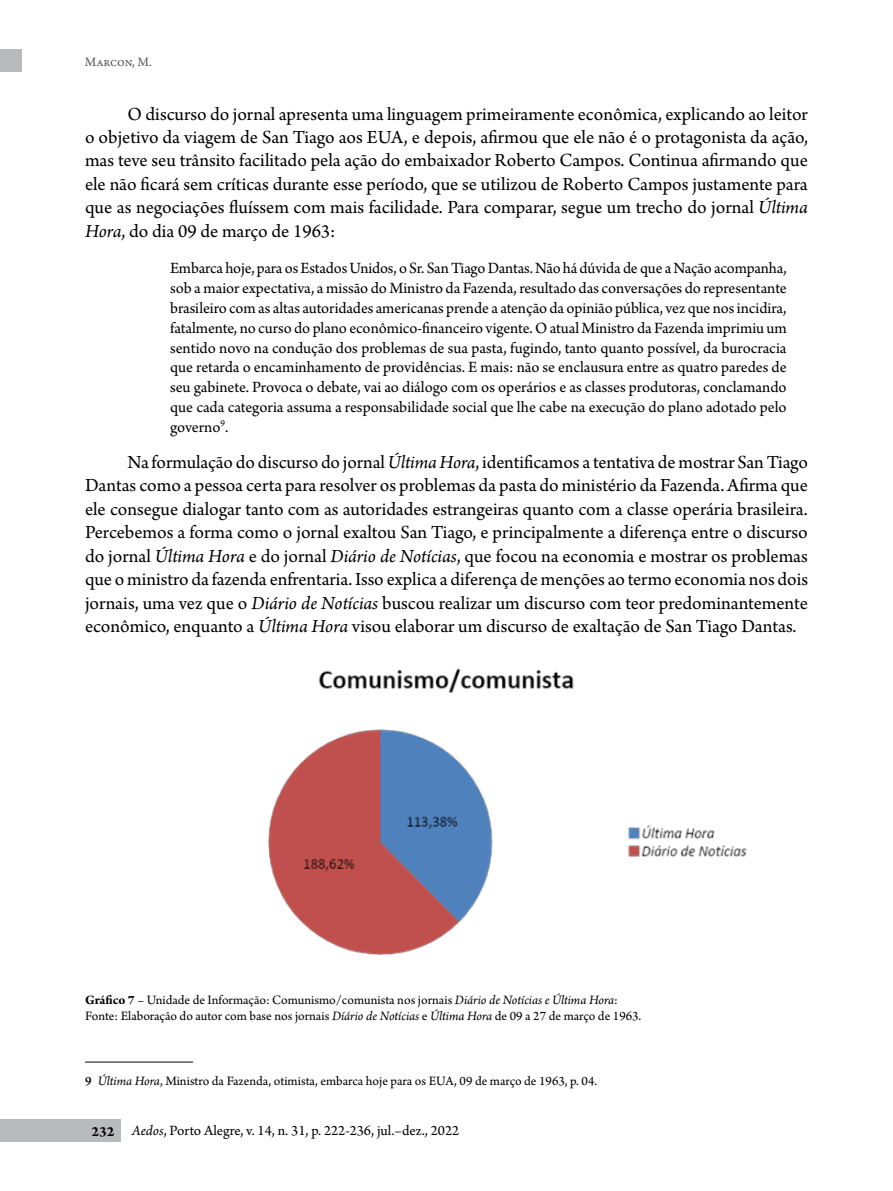
<style>
.page{position:relative;width:893px;height:1191px;background:#fff}
.page>*{position:absolute;margin:0;border:0;box-sizing:border-box;transform-origin:0 0}
.t1{font:19.5px/23.4px "Arno Pro";color:#000;text-align:justify}
.t2{font:16.5px/19.8px "Arno Pro";color:#000;text-align:justify}
.t3{font:15px "Arno Pro";color:#000}
.t4{font:13.5px/16.2px "Arno Pro";color:#000}
.t5{font:13.5px "Arno Pro";letter-spacing:-.005em;color:#58595b}
.s1{font-style:italic}
.s2{font-weight:700}
.s3{font-family:"Arno Pro Smbd Subhead"}
</style>
<div class="page">
<div style="left:0;top:1119px;width:121px;height:23px;background:#b8babc"></div>
<div style="left:0;top:49px;width:22px;height:23px;background:#b8babc"></div>
<hr style="left:85px;top:1061px;width:108px;height:1px;background:#000">
<img style="left:268px;top:668px;width:479px;height:287px">
<p class="t5" style="left:85px;top:54px;width:69px">Marcon, M.</p>
<p class="t1" style="left:85px;top:103px;width:724px;text-indent:43px">O discurso do jornal apresenta uma linguagem primeiramente econômica, explicando ao leitor o objetivo da viagem de San Tiago aos EUA, e depois, afirmou que ele não é o protagonista da ação, mas teve seu trânsito facilitado pela ação do embaixador Roberto Campos. Continua afirmando que ele não ficará sem críticas durante esse período, que se utilizou de Roberto Campos justamente para que as negociações fluíssem com mais facilidade. Para comparar, segue um trecho do jornal <span class="s1">Última Hora</span>, do dia 09 de março de 1963:</p>
<p class="t2" style="left:170px;top:259px;width:618px">Embarca hoje, para os Estados Unidos, o Sr. San Tiago Dantas. Não há dúvida de que a Nação acompanha, sob a maior expectativa, a missão do Ministro da Fazenda, resultado das conversações do representante brasileiro com as altas autoridades americanas prende a atenção da opinião pública, vez que nos incidira, fatalmente, no curso do plano econômico-financeiro vigente. O atual Ministro da Fazenda imprimiu um sentido novo na condução dos problemas de sua pasta, fugindo, tanto quanto possível, da burocracia que retarda o encaminhamento de providências. E mais: não se enclausura entre as quatro paredes de seu gabinete. Provoca o debate, vai ao diálogo com os operários e as classes produtoras, conclamando que cada categoria assuma a responsabilidade social que lhe cabe na execução do plano adotado pelo governo<sup>9</sup>.</p>
<p class="t1" style="left:85px;top:451px;width:725px;text-indent:43px">Na formulação do discurso do jornal <span class="s1">Última Hora</span>, identificamos a tentativa de mostrar San Tiago Dantas como a pessoa certa para resolver os problemas da pasta do ministério da Fazenda. Afirma que ele consegue dialogar tanto com as autoridades estrangeiras quanto com a classe operária brasileira.<br>Percebemos a forma como o jornal exaltou San Tiago, e principalmente a diferença entre o discurso do jornal <span class="s1">Última Hora</span> e do jornal <span class="s1">Diário de Notícias</span>, que focou na economia e mostrar os problemas que o ministro da fazenda enfrentaria. Isso explica a diferença de menções ao termo economia nos dois jornais, uma vez que o <span class="s1">Diário de Notícias</span> buscou realizar um discurso com teor predominantemente econômico, enquanto a <span class="s1">Última Hora</span> visou elaborar um discurso de exaltação de San Tiago Dantas.</p>
<p class="t4" style="left:85px;top:992px;width:558px"><span class="s2">Gráfico 7</span> – Unidade de Informação: Comunismo/comunista nos jornais <span class="s1">Diário de Notícias e Última Hora</span>:<br>Fonte: Elaboração do autor com base nos jornais <span class="s1">Díário de Notícias</span> e <span class="s1">Última Hora</span> de 09 a 27 de março de 1963.</p>
<p class="t4" style="left:85px;top:1073px;width:514px"><span class="s3">9</span> <span class="s1">Última Hora</span>, Ministro da Fazenda, otimista, embarca hoje para os EUA, 09 de março de 1963, p. 04.</p>
<p class="t3" style="left:91px;top:1122px;width:369px"><span class="s2">232</span> <span class="s1">Aedos</span>, Porto Alegre, v. 14, n. 31, p. 222-236, jul.–dez., 2022</p>
</div>
